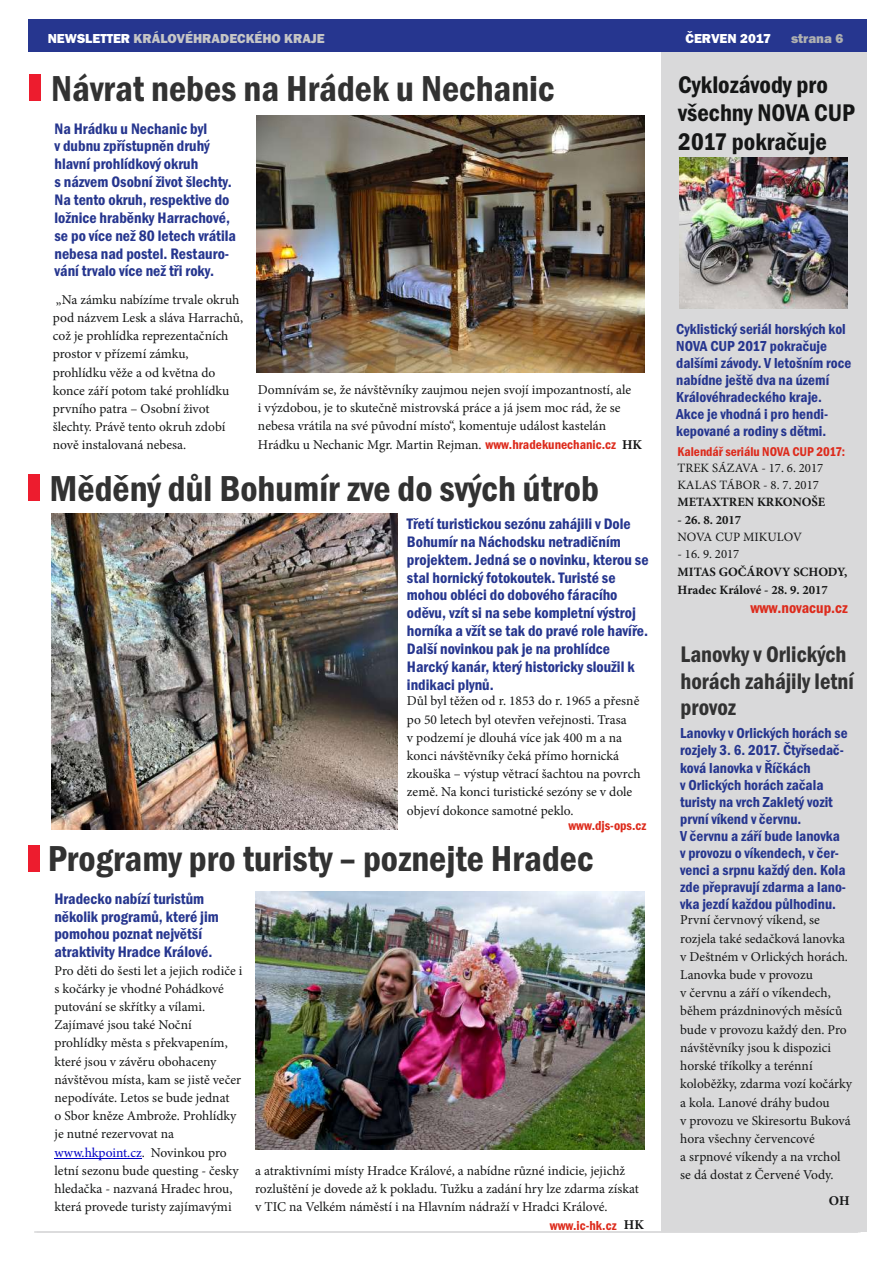
<style>
.page{position:relative;width:893px;height:1263px;background:#fff}
.page>*{position:absolute;margin:0;border:0;box-sizing:border-box;transform-origin:0 0}
.t1{font:600 condensed 37.35px "Franklin Gothic";color:#323232}
.t2{font:600 condensed 24.9px/28.3px "Franklin Gothic";color:#151616}
.t3{font:600 condensed 23.4px/26.4px "Franklin Gothic";color:#323232}
.t4{font:600 condensed 15.75px/17.9px "Franklin Gothic";color:#26368f}
.t5{font:600 condensed 15.75px "Franklin Gothic";color:#dd2b1c}
.t6{font:600 condensed 15px/17px "Franklin Gothic";color:#26368f}
.t7{font:13.5px/18.1px "Minion Pro";color:#151616}
.t8{font:800 13.5px "Franklin Gothic";color:#c5c5c5}
.t9{font:600 condensed 13.5px "Franklin Gothic";color:#dd2b1c}
.t10{font:800 13.5px "Franklin Gothic";color:#fff}
.t11{font:800 13.5px "Franklin Gothic";color:#afb0b0}
.t12{font:700 13.5px "Minion Pro";color:#151616}
.t13{font:600 condensed 13.2px "Franklin Gothic";color:#dd2b1c}
.t14{font:700 12.75px/17.7px "Minion Pro";color:#151616}
.t15{font:12.75px/17.2px "Minion Pro";color:#151616}
.s1{color:#fff}
.s2{font-family:"Franklin Gothic";font-weight:600;font-stretch:condensed;color:#dd2b1c}
.s3{font-weight:700}
.s4{color:#0000c4}
</style>
<div class="page">
<div style="left:661px;top:51px;width:198px;height:1181px;background:#d9d9da"></div>
<div style="left:669px;top:51px;width:198px;height:1181px;background:#d9d9da"></div>
<div style="left:28px;top:20px;width:839px;height:32px;background:#26368f"></div>
<img style="left:51px;top:513px;width:346px;height:316px">
<div style="left:28px;top:474px;width:11px;height:27px;background:#ed1c2e"></div>
<img style="left:257px;top:115px;width:388px;height:258px">
<div style="left:29px;top:74px;width:11px;height:26px;background:#ed1c2e"></div>
<div style="left:28px;top:846px;width:11px;height:26px;background:#ed1c2e"></div>
<hr style="left:55px;top:1158px;width:87px;height:1px;background:#0000c4">
<img style="left:256px;top:891px;width:388px;height:259px">
<img style="left:680px;top:158px;width:168px;height:150px">
<hr style="left:34px;top:1231px;width:824px;height:1px;background:#d9d9da">
<p class="t8" style="left:48px;top:33px;width:278px"><span class="s1">NEWSLETTER</span> KRÁLOVÉHRADECKÉHO KRAJE</p>
<p class="t11" style="left:791px;top:34px;width:54px">strana 6</p>
<p class="t10" style="left:686px;top:34px;width:87px">ČERVEN 2017</p>
<h1 class="t1" style="left:51px;top:74px;width:505px">Návrat nebes na Hrádek u Nechanic</h1>
<p class="t4" style="left:55px;top:121px;width:183px">Na Hrádku u Nechanic byl<br>v dubnu zpřístupněn druhý hlavní prohlídkový okruh<br>s názvem Osobní život šlechty.<br>Na tento okruh, respektive do ložnice hraběnky Harrachové, se po více než 80 letech vrátila nebesa nad postel. Restauro&shy;vání trvalo více než tři roky.</p>
<p class="t7" style="left:53px;top:292px;width:192px">„Na zámku nabízíme trvale okruh pod názvem Lesk a sláva Harrachů, což je prohlídka reprezentačních prostor v přízemí zámku, prohlídku věže a od května do konce září potom také prohlídku prvního patra – Osobní život šlechty. Právě tento okruh zdobí nově instalovaná nebesa.</p>
<p class="t7" style="left:258px;top:382px;width:386px">Domnívám se, že návštěvníky zaujmou nejen svojí impozantností, ale<br>i výzdobou, je to skutečně mistrovská práce a já jsem moc rád, že se nebesa vrátila na své původní místo“, komentuje událost kastelán Hrádku u Nechanic Mgr. Martin Rejman. <span class="s2">www.hradekunechanic.cz</span> <span class="s3">HK</span></p>
<h1 class="t1" style="left:50px;top:475px;width:551px">Měděný důl Bohumír zve do svých útrob</h1>
<p class="t4" style="left:407px;top:516px;width:243px">Třetí turistickou sezónu zahájili v Dole Bohumír na Náchodsku netradičním projektem. Jedná se o novinku, kterou se stal hornický fotokoutek. Turisté se mohou obléci do dobového fáracího oděvu, vzít si na sebe kompletní výstroj horníka a vžít se tak do pravé role havíře.<br>Další novinkou pak je na prohlídce Harcký kanár, který historicky sloužil k indikaci plynů.</p>
<p class="t7" style="left:407px;top:693px;width:235px">Důl byl těžen od r. 1853 do r. 1965 a přesně po 50 letech byl otevřen veřejnosti. Trasa<br>v podzemí je dlouhá více jak 400 m a na konci návštěvníky čeká přímo hornická zkouška – výstup větrací šachtou na povrch země. Na konci turistické sezóny se v dole objeví dokonce samotné peklo.</p>
<p class="t9" style="left:568px;top:821px;width:79px">www.djs-ops.cz</p>
<h1 class="t1" style="left:48px;top:845px;width:547px">Programy pro turisty – poznejte Hradec</h1>
<p class="t4" style="left:54px;top:891px;width:166px">Hradecko nabízí turistům několik programů, které jim pomohou poznat největší atraktivity Hradce Králové.</p>
<p class="t7" style="left:55px;top:962px;width:189px">Pro děti do šesti let a jejich rodiče i s kočárky je vhodné Pohádkové putování se skřítky a vílami.<br>Zajímavé jsou také Noční prohlídky města s překvapením, které jsou v závěru obohaceny návštěvou místa, kam se jistě večer nepodíváte. Letos se bude jednat<br>o Sbor kněze Ambrože. Prohlídky je nutné rezervovat na <span class="s4">www.hkpoint.cz</span>. Novinkou pro letní sezonu bude questing - česky hledačka - nazvaná Hradec hrou, která provede turisty zajímavými</p>
<p class="t7" style="left:255px;top:1162px;width:385px">a atraktivními místy Hradce Králové, a nabídne různé indicie, jejichž rozluštění je dovede až k pokladu. Tužku a zadání hry lze zdarma získat v TIC na Velkém náměstí i na Hlavním nádraží v Hradci Králové.</p>
<p class="t9" style="left:550px;top:1220px;width:68px">www.ic-hk.cz</p>
<p class="t12" style="left:624px;top:1219px;width:22px">HK</p>
<h2 class="t2" style="left:678px;top:72px;width:178px">Cyklozávody pro všechny NOVA CUP<br>2017 pokračuje</h2>
<p class="t6" style="left:676px;top:322px;width:177px">Cyklistický seriál horských kol<br>NOVA CUP 2017 pokračuje dalšími závody. V letošním roce nabídne ještě dva na území<br>Královéhradeckého kraje.<br>Akce je vhodná i pro hendi&shy;kepované a rodiny s dětmi.</p>
<p class="t13" style="left:677px;top:447px;width:169px">Kalendář seriálu NOVA CUP 2017:</p>
<p class="t15" style="left:677px;top:460px;width:147px">TREK SÁZAVA - 17. 6. 2017<br>KALAS TÁBOR - 8. 7. 2017</p>
<p class="t14" style="left:677px;top:495px;width:149px">METAXTREN KRKONOŠE</p>
<p class="t14" style="left:677px;top:512px;width:65px">- 26. 8. 2017</p>
<p class="t15" style="left:677px;top:530px;width:126px">NOVA CUP MIKULOV</p>
<p class="t15" style="left:677px;top:547px;width:63px">- 16. 9. 2017</p>
<p class="t14" style="left:677px;top:564px;width:171px">MITAS GOČÁROVY SCHODY,<br>Hradec Králové - 28. 9. 2017</p>
<p class="t5" style="left:750px;top:602px;width:99px">www.novacup.cz</p>
<h3 class="t3" style="left:681px;top:643px;width:175px">Lanovky v Orlických horách zahájily letní provoz</h3>
<p class="t6" style="left:680px;top:726px;width:169px">Lanovky v Orlických horách se rozjely 3. 6. 2017. Čtyřsedač&shy;ková lanovka v Říčkách<br>v Orlických horách začala turisty na vrch Zakletý vozit první víkend v červnu.<br>V červnu a září bude lanovka v provozu o víkendech, v čer&shy;venci a srpnu každý den. Kola zde přepravují zdarma a lano&shy;vka jezdí každou půlhodinu.</p>
<p class="t7" style="left:680px;top:912px;width:173px">První červnový víkend, se rozjela také sedačková lanovka v Deštném v Orlických horách.<br>Lanovka bude v provozu<br>v červnu a září o víkendech, během prázdninových měsíců bude v provozu každý den. Pro návštěvníky jsou k dispozici horské tříkolky a terénní koloběžky, zdarma vozí kočárky a kola. Lanové dráhy budou<br>v provozu ve Skiresortu Buková hora všechny červencové<br>a srpnové víkendy a na vrchol se dá dostat z Červené Vody.</p>
<p class="t12" style="left:829px;top:1195px;width:22px">OH</p>
</div>
